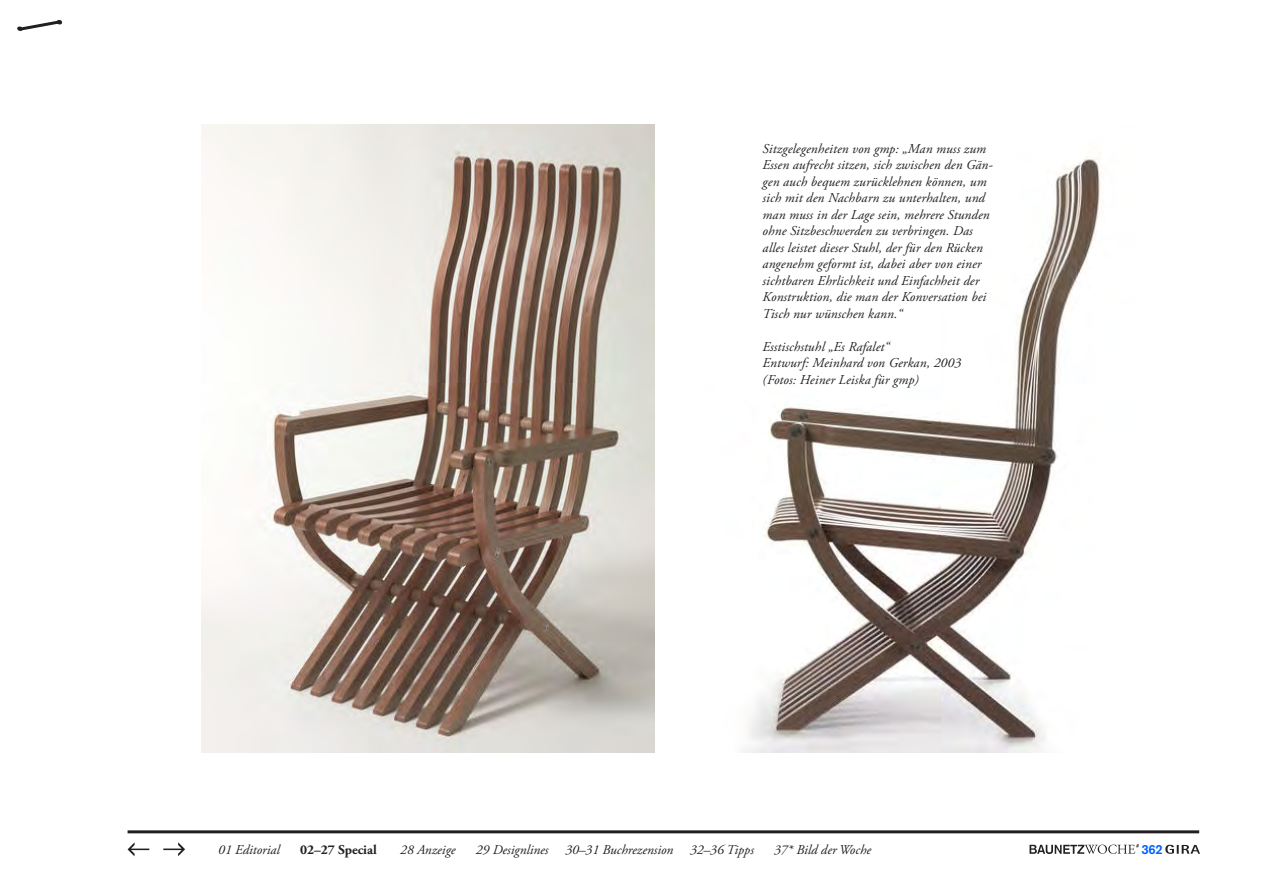
<style>
.page{position:relative;width:1263px;height:893px;background:#fff}
.page>*{position:absolute;margin:0;border:0;box-sizing:border-box;transform-origin:0 0}
.Navigation_Off{font:italic 13.5px/16.5px "Adobe Garamond Pro";letter-spacing:.01em;color:#231f20}
.Navigation_Off-2{font:700 13.5px "Adobe Garamond Pro";color:#231f20}
.t1{font:700 13.05px "Akzidenz Grotesk";color:#0061ff}
</style>
<div class="page">
<hr style="left:128px;top:830px;width:1071px;height:3px;background:#231f20">
<svg style="left:128px;top:842px;width:21px;height:14px"></svg>
<svg style="left:163px;top:842px;width:22px;height:14px"></svg>
<svg style="left:17px;top:20px;width:46px;height:11px"></svg>
<svg style="left:1029px;top:844px;width:110px;height:10px"></svg>
<svg style="left:1165px;top:845px;width:35px;height:9px"></svg>
<img style="left:202px;top:125px;width:453px;height:627px">
<img style="left:743px;top:156px;width:358px;height:596px">
<p class="Navigation_Off" style="left:763px;top:140px;width:232px">Sitzgelegenheiten von gmp: „Man muss zum Essen aufrecht sitzen, sich zwischen den Gän&shy;gen auch bequem zurücklehnen können, um sich mit den Nachbarn zu unterhalten, und man muss in der Lage sein, mehrere Stunden ohne Sitzbeschwerden zu verbringen. Das alles leistet dieser Stuhl, der für den Rücken angenehm geformt ist, dabei aber von einer sichtbaren Ehrlichkeit und Einfachheit der Konstruktion, die man der Konversation bei Tisch nur wünschen kann.“</p>
<p class="Navigation_Off" style="left:763px;top:338px;width:129px">Esstischstuhl „Es Rafalet“</p>
<p class="Navigation_Off" style="left:763px;top:355px;width:200px">Entwurf: Meinhard von Gerkan, 2003</p>
<p class="Navigation_Off" style="left:763px;top:371px;width:158px">(Fotos: Heiner Leiska für gmp)</p>
<p class="Navigation_Off" style="left:218px;top:841px;width:63px">01 Editorial</p>
<p class="Navigation_Off-2" style="left:300px;top:841px;width:78px">02–27 Special</p>
<p class="Navigation_Off" style="left:400px;top:841px;width:57px">28 Anzeige</p>
<p class="Navigation_Off" style="left:476px;top:841px;width:74px">29 Designlines</p>
<p class="Navigation_Off" style="left:565px;top:841px;width:190px">30–31 Buchrezension 32–36 Tipps</p>
<p class="Navigation_Off" style="left:774px;top:841px;width:98px">37* Bild der Woche</p>
<p class="t1" style="left:1141px;top:841px;width:23px">362</p>
</div>
